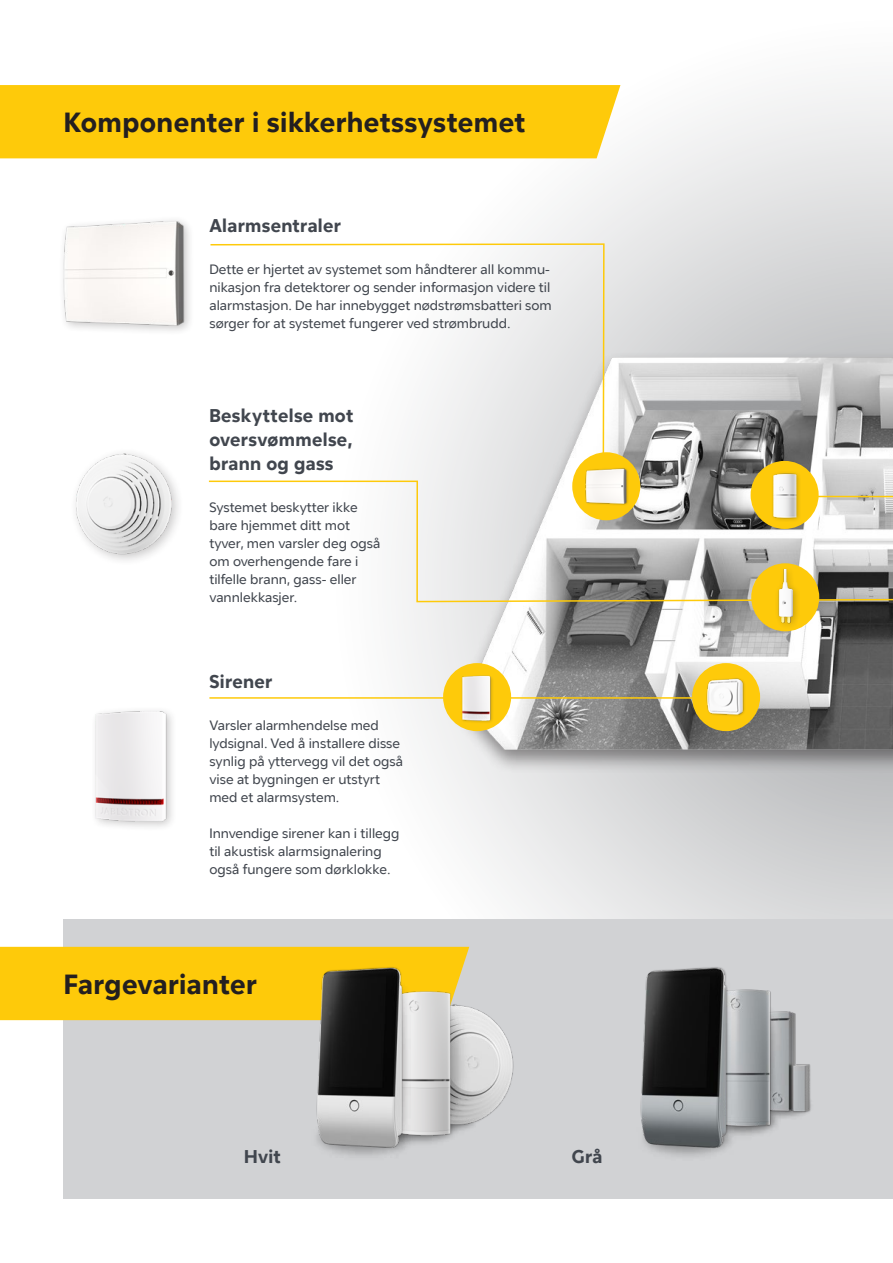
<style>
.page{position:relative;width:893px;height:1263px;background:#fff}
.page>*{position:absolute;margin:0;border:0;box-sizing:border-box;transform-origin:0 0}
.t1{font:600 27px "Jablo";letter-spacing:.015em;color:#231f20}
.t2{font:600 18px/24px "Jablo";letter-spacing:.02em;color:#41464e;text-align:justify}
.t3{font:13.5px/18px "Jablo";color:#41464e}
</style>
<div class="page">
<svg style="left:335px;top:84px;width:558px;height:835px"></svg>
<div style="left:452px;top:351px;width:441px;height:512px;background:#231f20;opacity:.5"></div>
<img style="left:465px;top:340px;width:428px;height:516px">
<div style="left:64px;top:919px;width:829px;height:280px;background:#d1d2d4"></div>
<img style="left:63px;top:220px;width:127px;height:111px">
<svg style="left:210px;top:243px;width:395px;height:237px"></svg>
<svg style="left:208px;top:480px;width:685px;height:123px"></svg>
<img style="left:75px;top:453px;width:104px;height:108px">
<img style="left:95px;top:710px;width:77px;height:117px">
<div style="left:572px;top:452px;width:68px;height:68px;background:#feca0a;border-radius:50%"></div>
<img style="left:584px;top:459px;width:46px;height:55px">
<svg style="left:816px;top:495px;width:77px;height:15px"></svg>
<div style="left:751px;top:461px;width:68px;height:68px;background:#feca0a;border-radius:50%"></div>
<img style="left:772px;top:473px;width:27px;height:48px">
<div style="left:751px;top:563px;width:68px;height:68px;background:#feca0a;border-radius:50%"></div>
<div style="left:774px;top:565px;width:27px;height:66px;background:#231f20;opacity:.25"></div>
<img style="left:758px;top:570px;width:53px;height:61px">
<hr style="left:209px;top:697px;width:515px;height:2px;background:#feca0a">
<div style="left:443px;top:663px;width:68px;height:68px;background:#feca0a;border-radius:50%"></div>
<img style="left:462px;top:675px;width:31px;height:48px">
<div style="left:692px;top:663px;width:68px;height:68px;background:#feca0a;border-radius:50%"></div>
<img style="left:706px;top:678px;width:39px;height:38px">
<div style="left:0;top:85px;width:620px;height:73px;background:#feca0a"></div>
<img style="left:797px;top:1064px;width:14px;height:52px">
<img style="left:791px;top:1012px;width:6px;height:105px">
<img style="left:758px;top:990px;width:33px;height:144px">
<div style="left:0;top:947px;width:469px;height:73px;background:#feca0a"></div>
<img style="left:495px;top:1022px;width:19px;height:88px">
<img style="left:472px;top:1007px;width:23px;height:119px">
<img style="left:438px;top:973px;width:34px;height:169px">
<img style="left:421px;top:963px;width:17px;height:180px">
<img style="left:284px;top:955px;width:137px;height:201px">
<img style="left:640px;top:966px;width:105px;height:193px">
<h1 class="t1" style="left:64px;top:106px;width:463px">Komponenter i sikkerhetssystemet</h1>
<h2 class="t2" style="left:209px;top:213px;width:133px">Alarmsentraler</h2>
<p class="t3" style="left:209px;top:260px;width:344px">Dette er hjertet av systemet som håndterer all kommu&shy;nikasjon fra detektorer og sender informasjon videre til alarmstasjon. De har innebygget nødstrømsbatteri som sørger for at systemet fungerer ved strømbrudd.</p>
<h2 class="t2" style="left:209px;top:404px;width:145px">Beskyttelse mot oversvømmelse, brann og gass</h2>
<p class="t3" style="left:209px;top:498px;width:172px">Systemet beskytter ikke bare hjemmet ditt mot tyver, men varsler deg også om overhengende fare i tilfelle brann, gass- eller vannlekkasjer.</p>
<h2 class="t2" style="left:209px;top:670px;width:65px">Sirener</h2>
<p class="t3" style="left:209px;top:716px;width:195px">Varsler alarmhendelse med lydsignal. Ved å installere disse synlig på yttervegg vil det også vise at bygningen er utstyrt med et alarmsystem.</p>
<p class="t3" style="left:209px;top:824px;width:191px">Innvendige sirener kan i tillegg til akustisk alarmsignalering også fungere som dørklokke.</p>
<h1 class="t1" style="left:64px;top:967px;width:195px">Fargevarianter</h1>
<h2 class="t2" style="left:244px;top:1144px;width:38px">Hvit</h2>
<h2 class="t2" style="left:572px;top:1144px;width:32px">Grå</h2>
</div>
